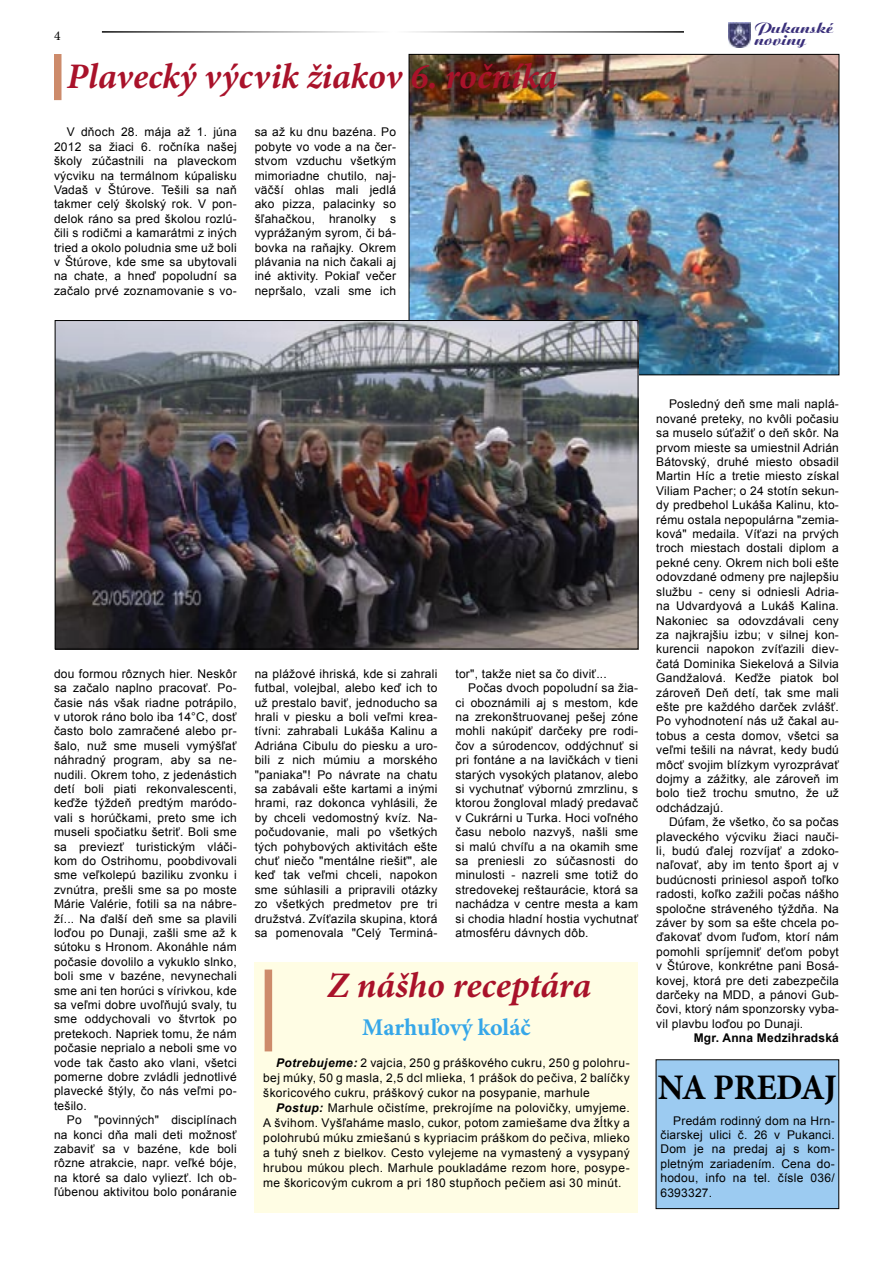
<style>
.page{position:relative;width:893px;height:1263px;background:#fff}
.page>*{position:absolute;margin:0;border:0;box-sizing:border-box;transform-origin:0 0}
.titul2{font:italic 700 36px "Minion Pro";color:#a9122a}
.titul1{font:italic 700 36px "Minion Pro";letter-spacing:-.005em;color:#a9122a}
.titul2-2{font:700 36px "Minion Pro";letter-spacing:-.025em;color:#000}
.titul{font:700 24px "Minion Pro";color:#36a7e9}
.t1{font:15.75px/12px "Ariston";color:#392e7a;scale:1.09 1}
.t2{font:13.5px "Minion Pro";color:#000}
.text{font:12px/14.4px "Arial";letter-spacing:.02em;color:#000;text-align:justify}
.text-2{font:700 12px "Arial";letter-spacing:.02em;color:#000}
.s1{font-weight:700;font-style:italic}
</style>
<div class="page">
<img style="left:728px;top:22px;width:23px;height:26px">
<div style="left:656px;top:1060px;width:183px;height:148px;background:#9ccbf1"></div>
<div style="left:255px;top:962px;width:383px;height:250px;background:#fffde4"></div>
<img style="left:411px;top:56px;width:426px;height:317px">
<img style="left:57px;top:322px;width:579px;height:325px">
<div style="left:265px;top:969px;width:7px;height:82px;background:#cd8b6b"></div>
<div style="left:54px;top:54px;width:7px;height:46px;background:#cd8b6b"></div>
<p class="t2" style="left:54px;top:27px;width:8px">4</p>
<h3 class="t1" style="left:755px;top:22px;width:74px">Pukanské noviny</h3>
<p class="titul2" style="left:67px;top:55px;width:492px">Plavecký výcvik žiakov 6. ročníka</p>
<p class="text" style="left:255px;top:125px;width:143px">sa až ku dnu bazéna. Po pobyte vo vode a na čer&shy;stvom vzduchu všetkým mimoriadne chutilo, naj&shy;väčší ohlas mali jedlá ako pizza, palacinky so šľahačkou, hranolky s vyprážaným syrom, či bá&shy;bovka na raňajky. Okrem plávania na nich čakali aj iné aktivity. Pokiaľ večer nepršalo, vzali sme ich</p>
<p class="text" style="left:54px;top:125px;width:184px;text-indent:13px">V dňoch 28. mája až 1. júna 2012 sa žiaci 6. ročníka našej školy zúčastnili na plaveckom výcviku na termálnom kúpalisku Vadaš v Štúrove. Tešili sa naň takmer celý školský rok. V pon&shy;delok ráno sa pred školou rozlú&shy;čili s rodičmi a kamarátmi z iných tried a okolo poludnia sme už boli v Štúrove, kde sme sa ubytovali na chate, a hneď popoludní sa začalo prvé zoznamovanie s vo-</p>
<p class="text" style="left:54px;top:666px;width:184px">dou formou rôznych hier. Neskôr sa začalo naplno pracovať. Po&shy;časie nás však riadne potrápilo, v utorok ráno bolo iba 14°C, dosť často bolo zamračené alebo pr&shy;šalo, nuž sme museli vymýšľať náhradný program, aby sa ne&shy;nudili. Okrem toho, z jedenástich detí boli piati rekonvalescenti, keďže týždeň predtým maródo&shy;vali s horúčkami, preto sme ich museli spočiatku šetriť. Boli sme sa previezť turistickým vláči&shy;kom do Ostrihomu, poobdivovali sme veľkolepú baziliku zvonku i zvnútra, prešli sme sa po moste Márie Valérie, fotili sa na nábre&shy;ží... Na ďalší deň sme sa plavili loďou po Dunaji, zašli sme až k sútoku s Hronom. Akonáhle nám počasie dovolilo a vykuklo slnko, boli sme v bazéne, nevynechali sme ani ten horúci s vírivkou, kde sa veľmi dobre uvoľňujú svaly, tu sme oddychovali vo štvrtok po pretekoch. Napriek tomu, že nám počasie neprialo a neboli sme vo vode tak často ako vlani, všetci pomerne dobre zvládli jednotlivé plavecké štýly, čo nás veľmi po&shy;tešilo.</p>
<p class="text" style="left:54px;top:1113px;width:184px;text-indent:13px">Po "povinných" disciplínach na konci dňa mali deti možnosť zabaviť sa v bazéne, kde boli rôzne atrakcie, napr. veľké bóje, na ktoré sa dalo vyliezť. Ich ob&shy;ľúbenou aktivitou bolo ponáranie</p>
<p class="text" style="left:255px;top:666px;width:184px">na plážové ihriská, kde si zahrali futbal, volejbal, alebo keď ich to už prestalo baviť, jednoducho sa hrali v piesku a boli veľmi krea&shy;tívni: zahrabali Lukáša Kalinu a Adriána Cibulu do piesku a uro&shy;bili z nich múmiu a morského "paniaka"! Po návrate na chatu sa zabávali ešte kartami a inými hrami, raz dokonca vyhlásili, že by chceli vedomostný kvíz. Na&shy;počudovanie, mali po všetkých tých pohybových aktivitách ešte chuť niečo "mentálne riešiť", ale keď tak veľmi chceli, napokon sme súhlasili a pripravili otázky zo všetkých predmetov pre tri družstvá. Zvíťazila skupina, ktorá sa pomenovala "Celý Terminá-</p>
<p class="text" style="left:455px;top:666px;width:153px">tor", takže niet sa čo diviť...</p>
<p class="text" style="left:455px;top:681px;width:184px;text-indent:13px">Počas dvoch popoludní sa žia&shy;ci oboznámili aj s mestom, kde na zrekonštruovanej pešej zóne mohli nakúpiť darčeky pre rodi&shy;čov a súrodencov, oddýchnuť si pri fontáne a na lavičkách v tieni starých vysokých platanov, alebo si vychutnať výbornú zmrzlinu, s ktorou žongloval mladý predavač v Cukrárni u Turka. Hoci voľného času nebolo nazvyš, našli sme si malú chvíľu a na okamih sme sa preniesli zo súčasnosti do minulosti - nazreli sme totiž do stredovekej reštaurácie, ktorá sa nachádza v centre mesta a kam si chodia hladní hostia vychutnať atmosféru dávnych dôb.</p>
<p class="titul1" style="left:327px;top:963px;width:265px">Z nášho receptára</p>
<p class="titul" style="left:362px;top:1013px;width:170px">Marhuľový koláč</p>
<p class="text" style="left:263px;top:1055px;width:368px;line-height:15px;text-indent:13px"><span class="s1">Potrebujeme:</span> 2 vajcia, 250 g práškového cukru, 250 g polohru&shy;bej múky, 50 g masla, 2,5 dcl mlieka, 1 prášok do pečiva, 2 balíčky škoricového cukru, práškový cukor na posypanie, marhule</p>
<p class="text" style="left:263px;top:1100px;width:368px;line-height:15px;text-indent:13px"><span class="s1">Postup:</span> Marhule očistíme, prekrojíme na polovičky, umyjeme.<br>A švihom. Vyšľaháme maslo, cukor, potom zamiešame dva žĺtky a polohrubú múku zmiešanú s kypriacim práškom do pečiva, mlieko a tuhý sneh z bielkov. Cesto vylejeme na vymastený a vysypaný hrubou múkou plech. Marhule poukladáme rezom hore, posype&shy;me škoricovým cukrom a pri 180 stupňoch pečiem asi 30 minút.</p>
<p class="text" style="left:656px;top:397px;width:184px;text-indent:13px">Posledný deň sme mali naplá&shy;nované preteky, no kvôli počasiu sa muselo súťažiť o deň skôr. Na prvom mieste sa umiestnil Adrián Bátovský, druhé miesto obsadil Martin Híc a tretie miesto získal Viliam Pacher; o 24 stotín sekun&shy;dy predbehol Lukáša Kalinu, kto&shy;rému ostala nepopulárna "zemia&shy;ková" medaila. Víťazi na prvých troch miestach dostali diplom a pekné ceny. Okrem nich boli ešte odovzdané odmeny pre najlepšiu službu - ceny si odniesli Adria&shy;na Udvardyová a Lukáš Kalina.<br>Nakoniec sa odovzdávali ceny za najkrajšiu izbu; v silnej kon&shy;kurencii napokon zvíťazili diev&shy;čatá Dominika Siekelová a Silvia Gandžalová. Keďže piatok bol zároveň Deň detí, tak sme mali ešte pre každého darček zvlášť.<br>Po vyhodnotení nás už čakal au&shy;tobus a cesta domov, všetci sa veľmi tešili na návrat, kedy budú môcť svojim blízkym vyrozprávať dojmy a zážitky, ale zároveň im bolo tiež trochu smutno, že už odchádzajú.</p>
<p class="text" style="left:656px;top:815px;width:184px;text-indent:13px">Dúfam, že všetko, čo sa počas plaveckého výcviku žiaci nauči&shy;li, budú ďalej rozvíjať a zdoko&shy;naľovať, aby im tento šport aj v budúcnosti priniesol aspoň toľko radosti, koľko zažili počas nášho spoločne stráveného týždňa. Na záver by som sa ešte chcela po&shy;ďakovať dvom ľuďom, ktorí nám pomohli spríjemniť deťom pobyt v Štúrove, konkrétne pani Bosá&shy;kovej, ktorá pre deti zabezpečila darčeky na MDD, a pánovi Gub&shy;čovi, ktorý nám sponzorsky vyba&shy;vil plavbu loďou po Dunaji.</p>
<p class="text-2" style="left:694px;top:1030px;width:147px">Mgr. Anna Medzihradská</p>
<p class="titul2-2" style="left:658px;top:1066px;width:181px">NA PREDAJ</p>
<p class="text" style="left:660px;top:1113px;width:176px;text-indent:13px">Predám rodinný dom na Hrn&shy;čiarskej ulici č. 26 v Pukanci.<br>Dom je na predaj aj s kom&shy;pletným zariadením. Cena do&shy;hodou, info na tel. čísle 036/ 6393327.</p>
</div>
